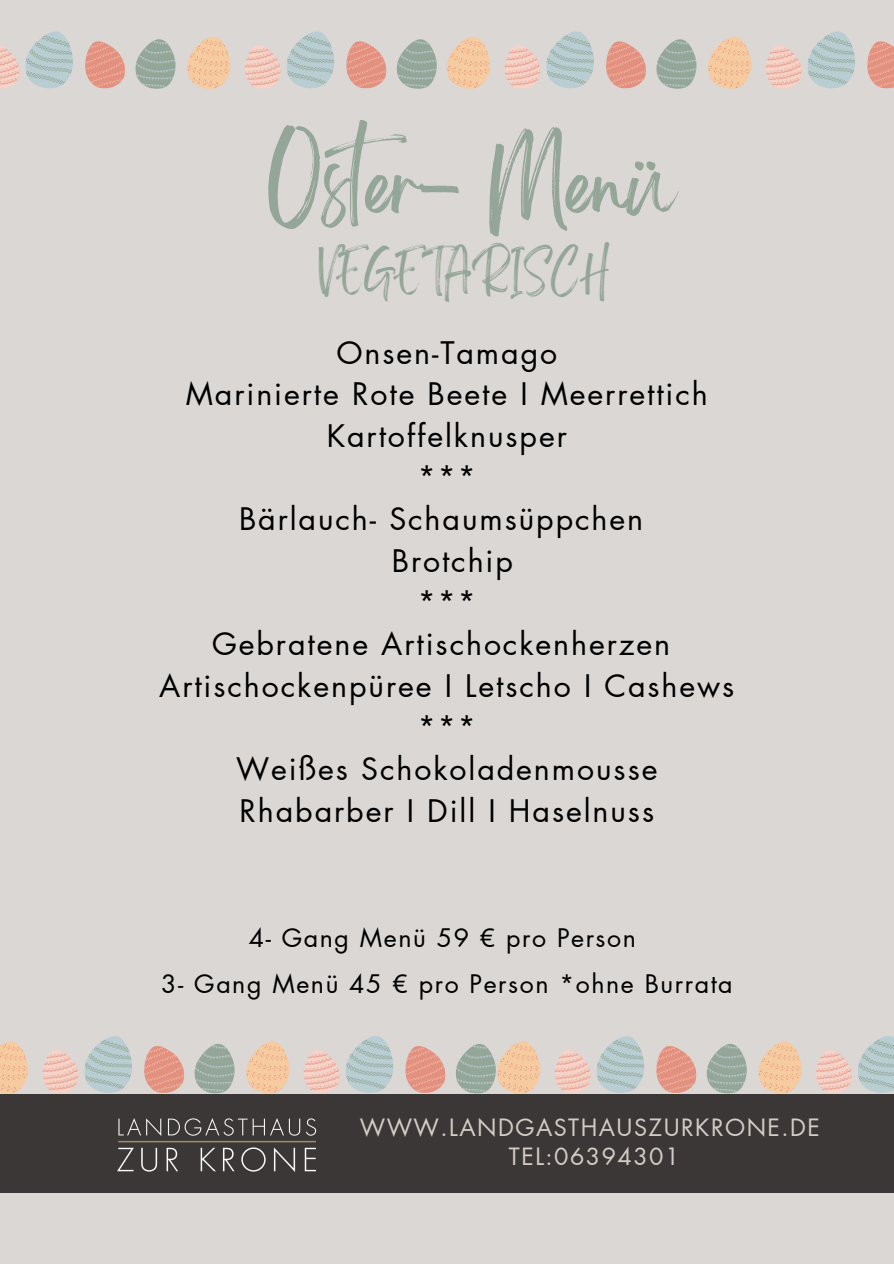
<style>
.page{position:relative;width:894px;height:1264px;background:#fff}
.page>*{position:absolute;margin:0;border:0;box-sizing:border-box;transform-origin:0 0}
.t1{font:70.2px "Brightwall";letter-spacing:-.01em;color:#94a697}
.t2{font:33px "Brightwall";letter-spacing:-.01em;color:#94a697}
.t3{font:30.3px/41.7px "Futura LT Pro";letter-spacing:.065em;color:#000;text-align:center}
.t4{font:25.05px "Futura LT Pro";letter-spacing:.065em;color:#000}
.t5{font:23.25px/29.2px "Futura LT Pro";letter-spacing:.065em;color:#d3ccc6;text-align:center}
</style>
<div class="page">
<div style="left:0;top:0;width:893px;height:1263px;background:#dbd7d4"></div>
<div style="left:0;top:1094px;width:893px;height:98px;background:#3c3737"></div>
<img style="left:104px;top:1101px;width:236px;height:84px">
<svg style="left:0;top:1041px;width:28px;height:52px"></svg>
<svg style="left:246px;top:1041px;width:43px;height:52px"></svg>
<svg style="left:42px;top:1050px;width:36px;height:43px"></svg>
<svg style="left:304px;top:1050px;width:35px;height:43px"></svg>
<svg style="left:84px;top:1036px;width:48px;height:57px"></svg>
<svg style="left:346px;top:1036px;width:48px;height:57px"></svg>
<svg style="left:144px;top:1046px;width:40px;height:47px"></svg>
<svg style="left:405px;top:1046px;width:40px;height:47px"></svg>
<svg style="left:194px;top:1044px;width:41px;height:49px"></svg>
<svg style="left:455px;top:1041px;width:85px;height:52px"></svg>
<svg style="left:758px;top:1041px;width:43px;height:52px"></svg>
<svg style="left:554px;top:1050px;width:36px;height:43px"></svg>
<svg style="left:816px;top:1050px;width:35px;height:43px"></svg>
<svg style="left:597px;top:1036px;width:48px;height:57px"></svg>
<svg style="left:858px;top:1036px;width:35px;height:57px"></svg>
<svg style="left:656px;top:1046px;width:40px;height:47px"></svg>
<svg style="left:706px;top:1044px;width:41px;height:49px"></svg>
<svg style="left:446px;top:36px;width:44px;height:53px"></svg>
<svg style="left:708px;top:36px;width:43px;height:53px"></svg>
<svg style="left:504px;top:45px;width:36px;height:44px"></svg>
<svg style="left:765px;top:45px;width:36px;height:44px"></svg>
<svg style="left:546px;top:31px;width:48px;height:58px"></svg>
<svg style="left:808px;top:31px;width:47px;height:58px"></svg>
<svg style="left:606px;top:41px;width:40px;height:47px"></svg>
<svg style="left:867px;top:41px;width:26px;height:47px"></svg>
<svg style="left:656px;top:39px;width:41px;height:50px"></svg>
<svg style="left:187px;top:36px;width:43px;height:53px"></svg>
<svg style="left:0;top:46px;width:19px;height:43px"></svg>
<svg style="left:244px;top:45px;width:36px;height:44px"></svg>
<svg style="left:25px;top:31px;width:48px;height:58px"></svg>
<svg style="left:287px;top:31px;width:48px;height:58px"></svg>
<svg style="left:85px;top:41px;width:40px;height:47px"></svg>
<svg style="left:346px;top:41px;width:40px;height:47px"></svg>
<svg style="left:135px;top:39px;width:41px;height:50px"></svg>
<svg style="left:396px;top:39px;width:41px;height:50px"></svg>
<p class="t1" style="left:266px;top:160px;width:409px">Oster- Menü</p>
<p class="t2" style="left:318px;top:262px;width:292px">VEGETARISCH</p>
<p class="t3" style="left:159px;top:333px;width:576px">Onsen-Tamago<br>Marinierte Rote Beete I Meerrettich<br>Kartoffelknusper<br>***<br>Bärlauch- Schaumsüppchen<br>Brotchip<br>***<br>Gebratene Artischockenherzen<br>Artischockenpüree I Letscho I Cashews ***<br>Weißes Schokoladenmousse<br>Rhabarber I Dill I Haselnuss</p>
<p class="t4" style="left:249px;top:925px;width:388px">4- Gang Menü 59 € pro Person</p>
<h1 class="t4" style="left:161px;top:972px;width:572px">3- Gang Menü 45 € pro Person *ohne Burrata</h1>
<h1 class="t5" style="left:359px;top:1113px;width:461px">WWW.LANDGASTHAUSZURKRONE.DE<br>TEL:06394301</h1>
</div>
